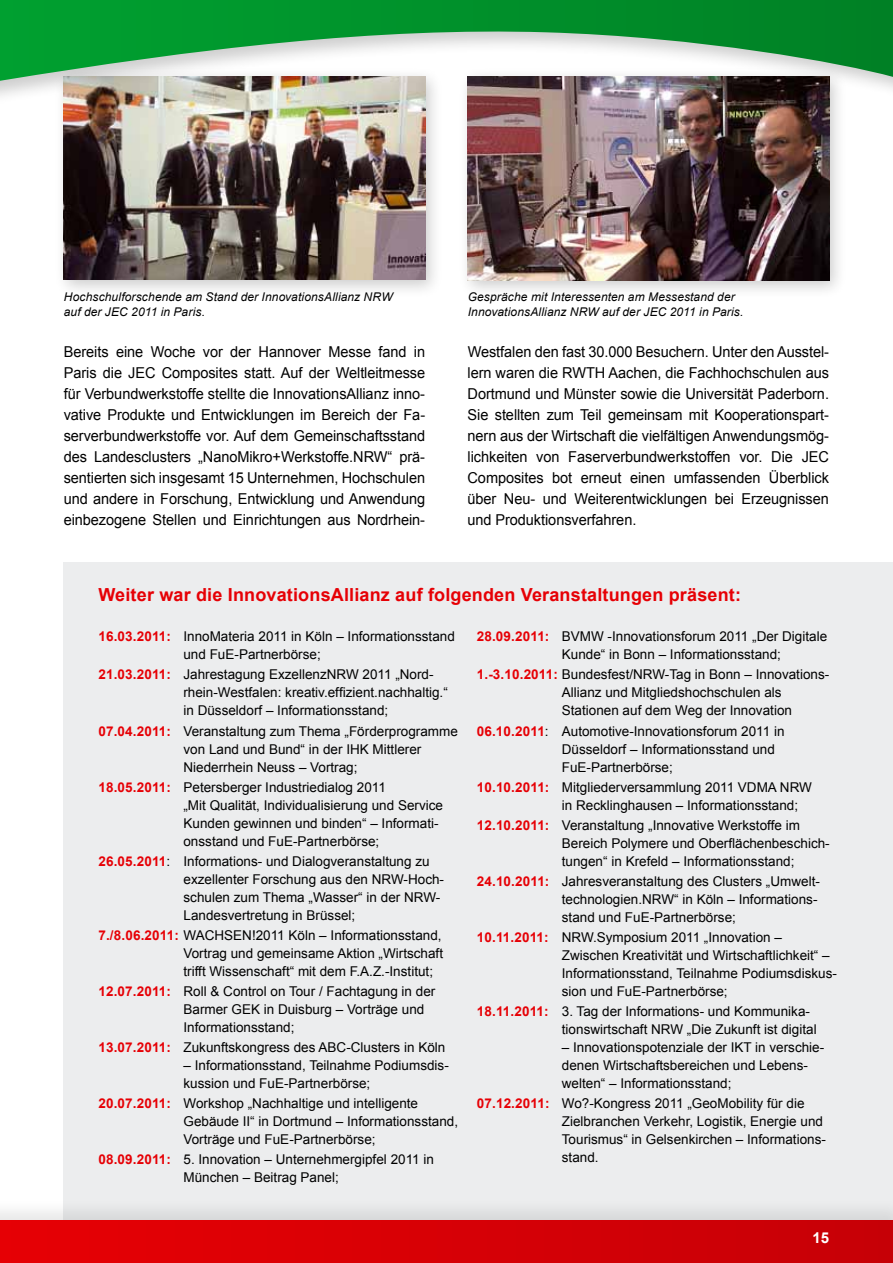
<style>
.page{position:relative;width:893px;height:1263px;background:#fff}
.page>*{position:absolute;margin:0;border:0;box-sizing:border-box;transform-origin:0 0}
.t1{font:700 18px "Arial";letter-spacing:.01em;color:#e60005}
.t2{font:15px/21px "Arial";letter-spacing:-.005em;color:#000;text-align:justify}
.t3{font:700 15px "Arial";color:#fff}
.t4{font:13.5px/18px "Arial";color:#000}
.t5{font:italic 12px/15px "Arial";letter-spacing:.01em;color:#000}
.s1{font-weight:700;color:#e60005}
</style>
<div class="page">
<div style="left:64px;top:562px;width:829px;height:675px;background:#ecedee"></div>
<div style="left:0;top:1197px;width:893px;height:66px;background:#000;opacity:.1"></div>
<div style="left:0;top:1220px;width:893px;height:43px;background:linear-gradient(to right,#e70005,#c70006)"></div>
<div style="left:53px;top:66px;width:390px;height:232px;background:#000;opacity:.2"></div>
<img style="left:64px;top:147px;width:361px;height:133px">
<div style="left:457px;top:66px;width:390px;height:232px;background:#000;opacity:.2"></div>
<img style="left:468px;top:147px;width:361px;height:133px">
<div style="left:0;top:0;width:893px;height:147px;background:#000;opacity:.2"></div>
<svg style="left:0;top:0;width:893px;height:81px"></svg>
<p class="t5" style="left:64px;top:290px;width:330px">Hochschulforschende am Stand der InnovationsAllianz NRW auf der JEC 2011 in Paris.</p>
<p class="t5" style="left:468px;top:290px;width:277px">Gespräche mit Interessenten am Messestand der<br>InnovationsAllianz NRW auf der JEC 2011 in Paris.</p>
<p class="t2" style="left:64px;top:341px;width:363px">Bereits eine Woche vor der Hannover Messe fand in Paris die JEC Composites statt. Auf der Weltleitmesse für Verbundwerkstoffe stellte die InnovationsAllianz inno&shy;vative Produkte und Entwicklungen im Bereich der Fa&shy;serverbundwerkstoffe vor. Auf dem Gemeinschaftsstand des Landesclusters „NanoMikro+Werkstoffe.NRW“ prä&shy;sentierten sich insgesamt 15 Unternehmen, Hochschulen und andere in Forschung, Entwicklung und Anwendung einbezogene Stellen und Einrichtungen aus Nordrhein-</p>
<p class="t2" style="left:467px;top:341px;width:363px">Westfalen den fast 30.000 Besuchern. Unter den Ausstel&shy;lern waren die RWTH Aachen, die Fachhochschulen aus Dortmund und Münster sowie die Universität Paderborn.<br>Sie stellten zum Teil gemeinsam mit Kooperationspart&shy;nern aus der Wirtschaft die vielfältigen Anwendungsmög&shy;lichkeiten von Faserverbundwerkstoffen vor. Die JEC Composites bot erneut einen umfassenden Überblick über Neu- und Weiterentwicklungen bei Erzeugnissen und Produktionsverfahren.</p>
<h1 class="t1" style="left:98px;top:583px;width:644px">Weiter war die InnovationsAllianz auf folgenden Veranstaltungen präsent:</h1>
<p class="t4" style="left:183px;top:628px;width:273px;text-indent:-85px"><span class="s1">16.03.2011:</span> InnoMateria 2011 in Köln – Informationsstand und FuE-Partnerbörse;</p>
<p class="t4" style="left:183px;top:666px;width:266px;text-indent:-85px"><span class="s1">21.03.2011:</span> Jahrestagung ExzellenzNRW 2011 „Nord&shy;rhein-Westfalen: kreativ.effizient.nachhaltig.“ in Düsseldorf – Informationsstand;</p>
<p class="t4" style="left:183px;top:722px;width:276px;text-indent:-85px"><span class="s1">07.04.2011:</span> Veranstaltung zum Thema „Förderprogramme von Land und Bund“ in der IHK Mittlerer<br>Niederrhein Neuss – Vortrag;</p>
<p class="t4" style="left:183px;top:778px;width:261px;text-indent:-85px"><span class="s1">18.05.2011:</span> Petersberger Industriedialog 2011<br>„Mit Qualität, Individualisierung und Service Kunden gewinnen und binden“ – Informati&shy;onsstand und FuE-Partnerbörse;</p>
<p class="t4" style="left:183px;top:852px;width:262px;text-indent:-85px"><span class="s1">26.05.2011</span>: Informations- und Dialogveranstaltung zu exzellenter Forschung aus den NRW-Hoch&shy;schulen zum Thema „Wasser“ in der NRW-Landesvertretung in Brüssel;</p>
<p class="t4" style="left:183px;top:926px;width:261px;text-align:justify;text-indent:-85px"><span class="s1">7./8.06.2011:</span> WACHSEN!2011 Köln – Informationsstand, Vortrag und gemeinsame Aktion „Wirtschaft trifft Wissenschaft“ mit dem F.A.Z.-Institut;</p>
<p class="t4" style="left:183px;top:982px;width:253px;text-indent:-85px"><span class="s1">12.07.2011:</span> Roll &amp; Control on Tour / Fachtagung in der<br>Barmer GEK in Duisburg – Vorträge und<br>Informationsstand;</p>
<p class="t4" style="left:98px;top:1038px;width:348px"><span class="s1">13.07.2011:</span> Zukunftskongress des ABC-Clusters in Köln</p>
<p class="t4" style="left:183px;top:1056px;width:267px">– Informationsstand, Teilnahme Podiumsdis&shy;kussion und FuE-Partnerbörse;</p>
<p class="t4" style="left:183px;top:1095px;width:276px;text-indent:-85px"><span class="s1">20.07.2011:</span> Workshop „Nachhaltige und intelligente<br>Gebäude II“ in Dortmund – Informationsstand,<br>Vorträge und FuE-Partnerbörse;</p>
<p class="t4" style="left:184px;top:1151px;width:252px;text-indent:-85px"><span class="s1">08.09.2011:</span> 5. Innovation – Unternehmergipfel 2011 in<br>München – Beitrag Panel;</p>
<p class="t4" style="left:562px;top:628px;width:267px;text-indent:-85px"><span class="s1">28.09.2011:</span> BVMW -Innovationsforum 2011 „Der Digitale<br>Kunde“ in Bonn – Informationsstand;</p>
<p class="t4" style="left:562px;top:666px;width:269px;text-indent:-85px"><span class="s1">1.-3.10.2011:</span> Bundesfest/NRW-Tag in Bonn – Innovations-<br>Allianz und Mitgliedshochschulen als<br>Stationen auf dem Weg der Innovation</p>
<p class="t4" style="left:562px;top:722px;width:224px;text-indent:-85px"><span class="s1">06.10.2011</span>: Automotive-Innovationsforum 2011 in<br>Düsseldorf – Informationsstand und<br>FuE-Partnerbörse;</p>
<p class="t4" style="left:562px;top:778px;width:252px;text-indent:-85px"><span class="s1">10.10.2011:</span> Mitgliederversammlung 2011 VDMA NRW in Recklinghausen – Informationsstand;</p>
<p class="t4" style="left:562px;top:816px;width:269px;text-indent:-85px"><span class="s1">12.10.2011:</span> Veranstaltung „Innovative Werkstoffe im<br>Bereich Polymere und Oberflächenbeschich&shy;tungen“ in Krefeld – Informationsstand;</p>
<p class="t4" style="left:562px;top:872px;width:260px;text-indent:-85px"><span class="s1">24.10.2011:</span> Jahresveranstaltung des Clusters „Umwelt&shy;technologien.NRW“ in Köln – Informations&shy;stand und FuE-Partnerbörse;</p>
<p class="t4" style="left:562px;top:928px;width:277px;text-indent:-85px"><span class="s1">10.11.2011:</span> NRW.Symposium 2011 „Innovation – Zwischen Kreativität und Wirtschaftlichkeit“ – Informationsstand, Teilnahme Podiumsdiskus&shy;sion und FuE-Partnerbörse;</p>
<p class="t4" style="left:562px;top:1002px;width:256px;text-indent:-85px"><span class="s1">18.11.2011:</span> 3. Tag der Informations- und Kommunika&shy;tionswirtschaft NRW „Die Zukunft ist digital</p>
<p class="t4" style="left:562px;top:1038px;width:264px">– Innovationspotenziale der IKT in verschie&shy;denen Wirtschaftsbereichen und Lebens&shy;welten“ – Informationsstand;</p>
<p class="t4" style="left:562px;top:1095px;width:266px;text-indent:-85px"><span class="s1">07.12.2011:</span> Wo?-Kongress 2011 „GeoMobility für die Zielbranchen Verkehr, Logistik, Energie und Tourismus“ in Gelsenkirchen – Informations&shy;stand.</p>
<p class="t3" style="left:812px;top:1228px;width:18px">15</p>
</div>
